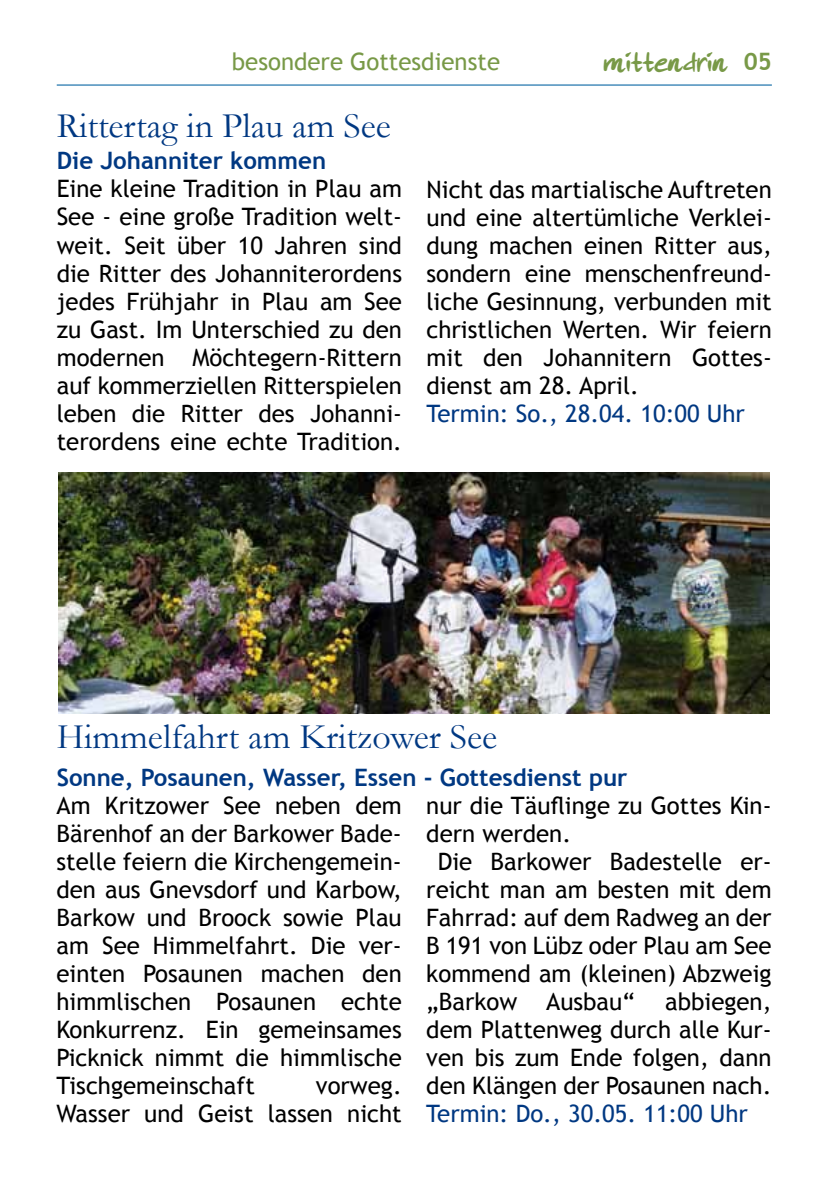
<style>
.page{position:relative;width:840px;height:1191px;background:#fff}
.page>*{position:absolute;margin:0;border:0;box-sizing:border-box;transform-origin:0 0}
.t1{font:36px "Garamond";color:#003882}
.t2{font:28px "Rodide Asis";color:#789947}
.t3{font:24px/28px "Trebuchet MS";color:#000;text-align:justify}
.t4{font:700 24px "Trebuchet MS";color:#003882}
.t5{font:24px "Trebuchet MS";color:#003882}
.t6{font:24px "Trebuchet MS";color:#789947}
.s1{font-family:"Trebuchet MS";font-weight:700;font-size:24px}
</style>
<div class="page">
<hr style="left:57px;top:84px;width:714px;height:2px;background:#488dbb">
<img style="left:59px;top:472px;width:709px;height:241px">
<p class="t6" style="left:232px;top:48px;width:269px">besondere Gottesdienste</p>
<p class="t2" style="left:603px;top:49px;width:169px">mittendrin <span class="s1">05</span></p>
<h1 class="t1" style="left:57px;top:104px;width:335px">Rittertag in Plau am See</h1>
<p class="t4" style="left:57px;top:146px;width:271px">Die Johanniter kommen</p>
<p class="t3" style="left:57px;top:175px;width:346px">Eine kleine Tradition in Plau am See - eine große Tradition welt&shy;weit. Seit über 10 Jahren sind die Ritter des Johanniterordens jedes Frühjahr in Plau am See zu Gast. Im Unterschied zu den modernen Möchtegern-Rittern auf kommerziellen Ritterspielen leben die Ritter des Johanni&shy;terordens eine echte Tradition.</p>
<p class="t3" style="left:426px;top:175px;width:346px">Nicht das martialische Auftreten und eine altertümliche Verklei&shy;dung machen einen Ritter aus, sondern eine menschenfreund&shy;liche Gesinnung, verbunden mit christlichen Werten. Wir feiern mit den Johannitern Gottes&shy;dienst am 28. April.</p>
<p class="t5" style="left:426px;top:399px;width:319px">Termin: So., 28.04. 10:00 Uhr</p>
<h1 class="t1" style="left:57px;top:714px;width:441px">Himmelfahrt am Kritzower See</h1>
<p class="t4" style="left:57px;top:762px;width:572px">Sonne, Posaunen, Wasser, Essen - Gottesdienst pur</p>
<p class="t3" style="left:56px;top:791px;width:346px">Am Kritzower See neben dem Bärenhof an der Barkower Bade&shy;stelle feiern die Kirchengemein&shy;den aus Gnevsdorf und Karbow, Barkow und Broock sowie Plau am See Himmelfahrt. Die ver&shy;einten Posaunen machen den himmlischen Posaunen echte Konkurrenz. Ein gemeinsames Picknick nimmt die himmlische Tischgemeinschaft</p>
<p class="t3" style="left:56px;top:1071px;width:346px;text-align:right">vorweg.<br>Wasser und Geist lassen nicht</p>
<p class="t3" style="left:426px;top:791px;width:346px">nur die Täuflinge zu Gottes Kin-</p>
<p class="t3" style="left:426px;top:819px;width:146px">dern werden.</p>
<p class="t3" style="left:437px;top:847px;width:335px">Die Barkower Badestelle er-</p>
<p class="t3" style="left:426px;top:875px;width:346px">reicht man am besten mit dem</p>
<p class="t3" style="left:426px;top:903px;width:346px">Fahrrad: auf dem Radweg an der</p>
<p class="t3" style="left:426px;top:931px;width:346px">B 191 von Lübz oder Plau am See</p>
<p class="t3" style="left:426px;top:959px;width:346px">kommend am (kleinen) Abzweig</p>
<p class="t3" style="left:426px;top:987px;width:210px">„Barkow Ausbau“</p>
<p class="t3" style="left:426px;top:987px;width:346px;text-indent:239px">abbiegen, dem Plattenweg durch alle Kur&shy;ven bis zum Ende folgen, dann den Klängen der Posaunen nach.</p>
<p class="t5" style="left:426px;top:1099px;width:323px">Termin: Do., 30.05. 11:00 Uhr</p>
</div>
